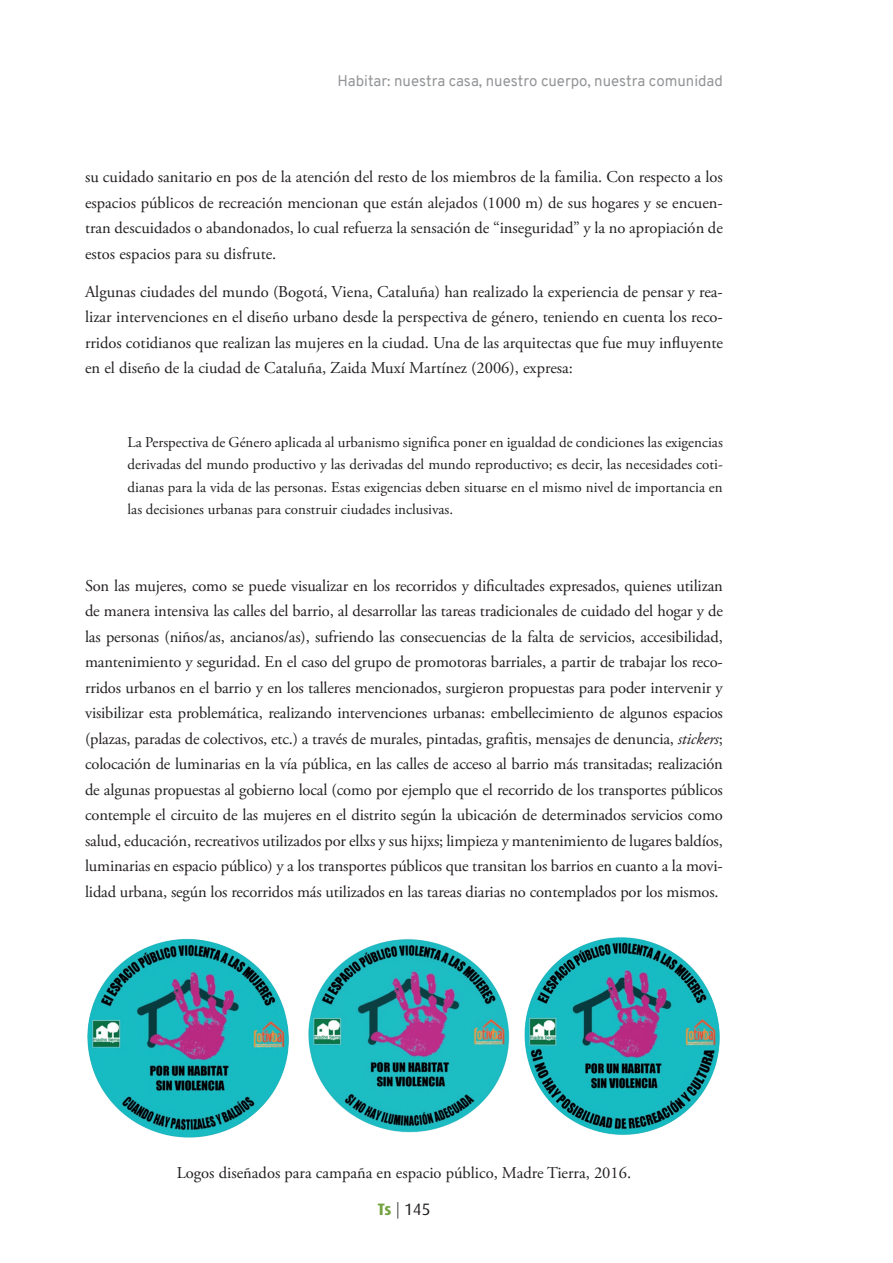
<style>
.page{position:relative;width:893px;height:1263px;background:#fff}
.page>*{position:absolute;margin:0;border:0;box-sizing:border-box;transform-origin:0 0}
.t1{font:16.5px/25.5px "Adobe Garamond Pro";color:#231f20;text-align:justify}
.t2{font:16.5px "Dax";color:#231f20}
.t3{font:15px/22.5px "Adobe Garamond Pro";color:#231f20;text-align:justify}
.t4{font:15px "Overpass";color:#939598}
.s1{font-style:italic}
.s2{font-weight:700;color:#72a13e}
.s3{font-weight:300}
</style>
<div class="page">
<img style="left:87px;top:938px;width:202px;height:200px">
<img style="left:308px;top:939px;width:202px;height:194px">
<img style="left:524px;top:937px;width:196px;height:198px">
<p class="t4" style="left:337px;top:71px;width:387px">Habitar: nuestra casa, nuestro cuerpo, nuestra comunidad</p>
<p class="t1" style="left:85px;top:165px;width:639px">su cuidado sanitario en pos de la atención del resto de los miembros de la familia. Con respecto a los espacios públicos de recreación mencionan que están alejados (1000 m) de sus hogares y se encuen&shy;tran descuidados o abandonados, lo cual refuerza la sensación de “inseguridad” y la no apropiación de estos espacios para su disfrute.</p>
<p class="t1" style="left:85px;top:279px;width:639px">Algunas ciudades del mundo (Bogotá, Viena, Cataluña) han realizado la experiencia de pensar y rea&shy;lizar intervenciones en el diseño urbano desde la perspectiva de género, teniendo en cuenta los reco&shy;rridos cotidianos que realizan las mujeres en la ciudad. Una de las arquitectas que fue muy influyente en el diseño de la ciudad de Cataluña, Zaida Muxí Martínez (2006), expresa:</p>
<p class="t3" style="left:128px;top:431px;width:597px">La Perspectiva de Género aplicada al urbanismo significa poner en igualdad de condiciones las exigencias derivadas del mundo productivo y las derivadas del mundo reproductivo; es decir, las necesidades coti&shy;dianas para la vida de las personas. Estas exigencias deben situarse en el mismo nivel de importancia en las decisiones urbanas para construir ciudades inclusivas.</p>
<p class="t1" style="left:85px;top:573px;width:639px">Son las mujeres, como se puede visualizar en los recorridos y dificultades expresados, quienes utilizan de manera intensiva las calles del barrio, al desarrollar las tareas tradicionales de cuidado del hogar y de las personas (niños/as, ancianos/as), sufriendo las consecuencias de la falta de servicios, accesibilidad, mantenimiento y seguridad. En el caso del grupo de promotoras barriales, a partir de trabajar los reco&shy;rridos urbanos en el barrio y en los talleres mencionados, surgieron propuestas para poder intervenir y visibilizar esta problemática, realizando intervenciones urbanas: embellecimiento de algunos espacios (plazas, paradas de colectivos, etc.) a través de murales, pintadas, grafitis, mensajes de denuncia, <span class="s1">stickers</span>; colocación de luminarias en la vía pública, en las calles de acceso al barrio más transitadas; realización de algunas propuestas al gobierno local (como por ejemplo que el recorrido de los transportes públicos contemple el circuito de las mujeres en el distrito según la ubicación de determinados servicios como salud, educación, recreativos utilizados por ellxs y sus hijxs; limpieza y mantenimiento de lugares baldíos, luminarias en espacio público) y a los transportes públicos que transitan los barrios en cuanto a la movi&shy;lidad urbana, según los recorridos más utilizados en las tareas diarias no contemplados por los mismos.</p>
<p class="t1" style="left:177px;top:1161px;width:456px">Logos diseñados para campaña en espacio público, Madre Tierra, 2016.</p>
<p class="t2" style="left:377px;top:1200px;width:54px"><span class="s2">Ts</span> <span class="s3">|</span> 145</p>
</div>
